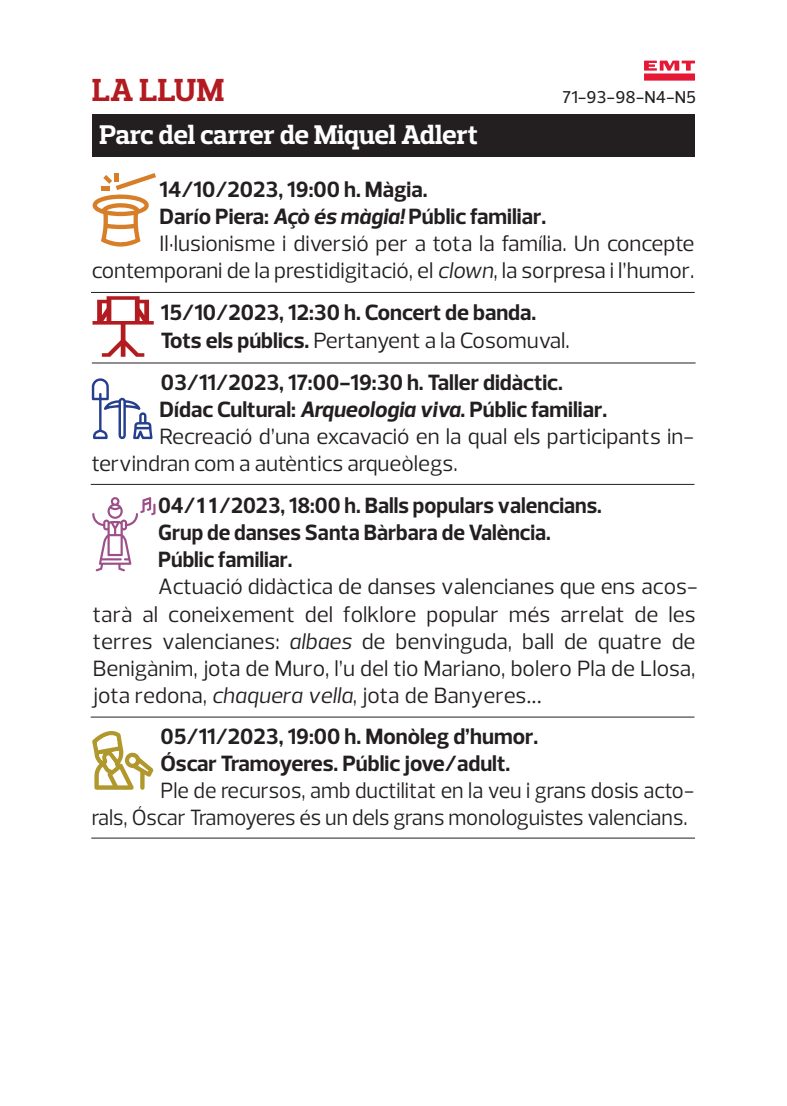
<style>
.page{position:relative;width:787px;height:1106px;background:#fff}
.page>*{position:absolute;margin:0;border:0;box-sizing:border-box;transform-origin:0 0}
.t1{font:700 32.5px "Prelo Slab";letter-spacing:.015em;color:#b21b1f}
.t2{font:700 27.5px "Prelo Slab";letter-spacing:-.01em;color:#fff}
.t3{font:22.5px/27px "Prelo";color:#231f20;text-align:right}
.t4{font:700 22.5px "Prelo";color:#231f20}
.t5{font:22.5px/27px "Prelo";color:#231f20;scale:.96 1}
.t6{font:500 17.5px "Prelo";color:#231f20}
.s1{font-style:italic}
.s2{font-weight:700}
.s3{font-family:"Ebrima";font-size:21.25px}
.s4{font-family:"Minion Pro"}
</style>
<div class="page">
<div style="left:92px;top:114px;width:603px;height:43px;background:#231f20"></div>
<svg style="left:644px;top:61px;width:51px;height:20px"></svg>
<svg style="left:92px;top:731px;width:62px;height:59px"></svg>
<svg style="left:92px;top:378px;width:61px;height:61px"></svg>
<hr style="left:91px;top:716px;width:603px;height:1px;background:#231f20">
<hr style="left:91px;top:292px;width:603px;height:1px;background:#231f20">
<hr style="left:91px;top:837px;width:604px;height:1px;background:#231f20">
<hr style="left:92px;top:362px;width:603px;height:1px;background:#231f20">
<hr style="left:91px;top:484px;width:603px;height:1px;background:#231f20">
<svg style="left:92px;top:173px;width:64px;height:73px"></svg>
<svg style="left:92px;top:497px;width:63px;height:74px"></svg>
<svg style="left:92px;top:296px;width:62px;height:61px"></svg>
<p class="t1" style="left:92px;top:70px;width:133px">LA LLUM</p>
<p class="t6" style="left:562px;top:86px;width:135px">71-93-98-N4-N5</p>
<p class="t2" style="left:100px;top:118px;width:380px">Parc del carrer de Miquel Adlert</p>
<p class="t4" style="left:159px;top:175px;width:269px">14/10/2023, 19:00 h. Màgia.</p>
<p class="t4" style="left:159px;top:202px;width:388px">Darío Piera: <span class="s1">Açò és màgia!</span> Públic familiar.</p>
<p class="t3" style="left:92px;top:230px;width:604px">Il•lusionisme i diversió per a tota la família. Un concepte contemporani de la prestidigitació, el <span class="s1">clown</span>, la sorpresa i l’humor.</p>
<p class="t4" style="left:161px;top:299px;width:377px">15/10/2023, 12:30 h. Concert de banda.</p>
<p class="t3" style="left:161px;top:327px;width:410px"><span class="s2">Tots els públics.</span> Pertanyent a la Cosomuval.</p>
<p class="t4" style="left:161px;top:368px;width:403px">03/11/2023, 17:00-19:30 h. Taller didàctic.</p>
<p class="t4" style="left:160px;top:395px;width:449px">Dídac Cultural: <span class="s1">Arqueologia viva</span>. Públic familiar.</p>
<p class="t3" style="left:92px;top:423px;width:604px;text-align:left;text-indent:68px">Recreació d’una excavació en la qual els participants in&shy;tervindran com a autèntics arqueòlegs.</p>
<p class="t4" style="left:158px;top:491px;width:445px">04/<span class="s3">11</span>/2023, 18:00 h. Balls populars valencians.</p>
<p class="t4" style="left:158px;top:518px;width:394px">Grup de danses Santa Bàrbara de València.</p>
<p class="t4" style="left:158px;top:545px;width:136px">Públic familiar.</p>
<p class="t3" style="left:158px;top:573px;width:541px">Actuació didàctica de danses valencianes que ens acos-</p>
<p class="t3" style="left:93px;top:601px;width:604px">tarà al coneixement del folklore popular més arrelat de les</p>
<p class="t3" style="left:93px;top:628px;width:604px">terres valencianes: <span class="s1">albaes</span> de benvinguda, ball de quatre de</p>
<p class="t3" style="left:93px;top:655px;width:604px">Benigànim, jota de Muro, l’u del tio Mariano, bolero Pla de Llosa,</p>
<p class="t3" style="left:93px;top:682px;width:450px">jota redona, <span class="s1">chaquera vella</span>, jota de Banyeres<span class="s4">...</span></p>
<p class="t4" style="left:160px;top:722px;width:379px">05/11/2023, 19:00 h. Monòleg d’humor.</p>
<p class="t4" style="left:160px;top:749px;width:351px">Óscar Tramoyeres. Públic jove/adult.</p>
<p class="t5" style="left:92px;top:777px;width:629px;text-indent:69px">Ple de recursos, amb ductilitat en la veu i grans dosis acto&shy;rals, Óscar Tramoyeres és un dels grans monologuistes valencians.</p>
</div>
